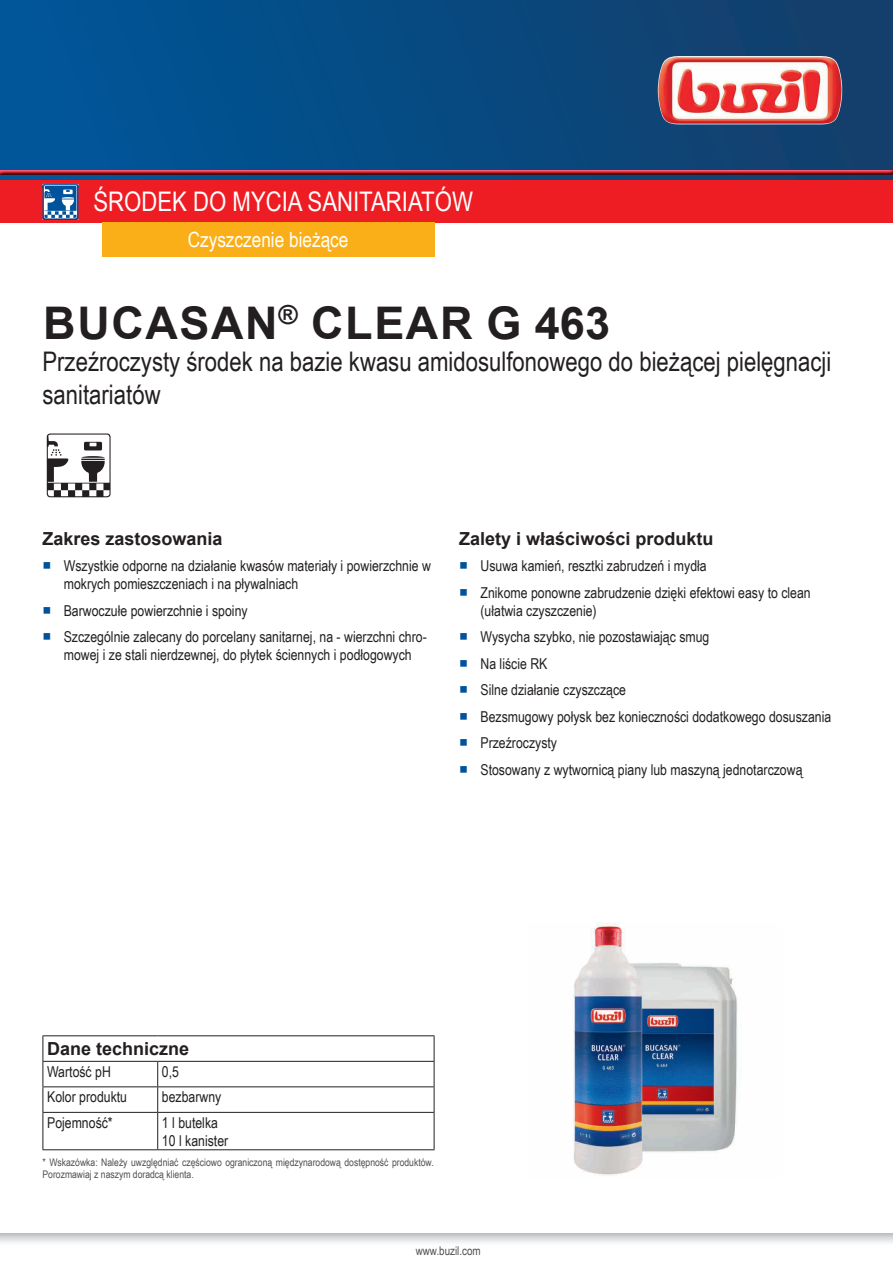
<style>
.page{position:relative;width:893px;height:1263px;background:#fff}
.page>*{position:absolute;margin:0;border:0;box-sizing:border-box;transform-origin:0 0}
.t1{font:700 45px "Arial";letter-spacing:.035em;color:#231f20}
.t2{font:27px/32.4px "Arial Narrow";color:#231f20}
.t3{font:27px "Arial Narrow";color:#fff}
.t4{font:21px "Arial Narrow";color:#fff}
.t5{font:700 18px "Arial";color:#231f20}
.t6{font:15px/18px "Arial Narrow";color:#231f20}
.t7{font:12px "Arial Narrow";color:#4e5151}
.t8{font:10.5px/11.7px "Arial Narrow";color:#4e5151}
.s1{font-family:"Arial Unicode MS";color:#01519b}
</style>
<div class="page">
<div style="left:0;top:0;width:893px;height:180px;background:linear-gradient(to right,#00569a,#143e69)"></div>
<img style="left:658px;top:56px;width:184px;height:68px">
<svg style="left:0;top:1233px;width:893px;height:10px"></svg>
<div style="left:0;top:169px;width:893px;height:6px;background:#015599;opacity:.75"></div>
<div style="left:0;top:180px;width:893px;height:43px;background:#ee1d23"></div>
<img style="left:43px;top:184px;width:35px;height:36px">
<svg style="left:44px;top:185px;width:35px;height:33px"></svg>
<div style="left:102px;top:223px;width:333px;height:34px;background:#faaf18"></div>
<svg style="left:47px;top:433px;width:64px;height:64px"></svg>
<hr style="left:43px;top:1086px;width:115px;height:1px;background:#231f20">
<hr style="left:158px;top:1086px;width:276px;height:1px;background:#231f20">
<svg style="left:157px;top:1062px;width:1px;height:50px"></svg>
<hr style="left:43px;top:1112px;width:115px;height:1px;background:#231f20">
<hr style="left:43px;top:1113px;width:1px;height:36px;background:#231f20">
<hr style="left:43px;top:1149px;width:115px;height:1px;background:#231f20">
<hr style="left:158px;top:1112px;width:276px;height:1px;background:#231f20">
<hr style="left:157px;top:1113px;width:1px;height:36px;background:#231f20">
<hr style="left:434px;top:1113px;width:1px;height:36px;background:#231f20">
<hr style="left:158px;top:1149px;width:276px;height:1px;background:#231f20">
<hr style="left:43px;top:1035px;width:115px;height:1px;background:#231f20">
<svg style="left:43px;top:1036px;width:1px;height:76px"></svg>
<hr style="left:158px;top:1035px;width:276px;height:1px;background:#231f20">
<svg style="left:434px;top:1036px;width:1px;height:76px"></svg>
<hr style="left:43px;top:1061px;width:115px;height:1px;background:#231f20">
<hr style="left:158px;top:1061px;width:276px;height:1px;background:#231f20">
<img style="left:573px;top:923px;width:165px;height:253px">
<h2 class="t3" style="left:94px;top:182px;width:381px">Środek do myc ia sanitariatów</h2>
<h3 class="t4" style="left:188px;top:224px;width:162px">Czyszczenie bieżące</h3>
<h1 class="t1" style="left:43px;top:291px;width:568px">BUCASAN<sup>®</sup> CLEAR G 463</h1>
<h2 class="t2" style="left:43px;top:345px;width:790px">Przeźroczysty środek na bazie kwasu amidosulfonowego do bieżącej pielęgnacji sanitariatów</h2>
<p class="t5" style="left:43px;top:526px;width:182px">Zakres zastosowania</p>
<p class="t6" style="left:64px;top:556px;width:369px;text-indent:-21px"><span class="s1">■</span> Wszystkie odporne na działanie kwasów materiały i powierzchnie w mokrych pomieszczeniach i na pływalniach</p>
<p class="t6" style="left:43px;top:601px;width:207px"><span class="s1">■</span> Barwoczułe powierzchnie i spoiny</p>
<p class="t6" style="left:43px;top:627px;width:386px;text-align:center"><span class="s1">■</span> Szczególnie zalecany do porcelany sanitarnej, na - wierzchni chro&shy;mowej i ze stali nierdzewnej, do płytek ściennych i podłogowych</p>
<p class="t5" style="left:459px;top:526px;width:256px">Zalety i właściwości produktu</p>
<p class="t6" style="left:459px;top:556px;width:249px"><span class="s1">■</span> Usuwa kamień, resztki zabrudzeń i mydła</p>
<p class="t6" style="left:480px;top:583px;width:332px;text-indent:-21px"><span class="s1">■</span> Znikome ponowne zabrudzenie dzięki efektowi easy to clean (ułatwia czyszczenie)</p>
<p class="t6" style="left:459px;top:627px;width:252px"><span class="s1">■</span> Wysycha szybko, nie pozostawiając smug</p>
<p class="t6" style="left:459px;top:654px;width:81px"><span class="s1">■</span> Na liście RK</p>
<p class="t6" style="left:459px;top:680px;width:168px"><span class="s1">■</span> Silne działanie czyszczące</p>
<p class="t6" style="left:459px;top:707px;width:373px"><span class="s1">■</span> Bezsmugowy połysk bez konieczności dodatkowego dosuszania</p>
<p class="t6" style="left:459px;top:733px;width:99px"><span class="s1">■</span> Przeźroczysty</p>
<p class="t6" style="left:459px;top:760px;width:345px"><span class="s1">■</span> Stosowany z wytwornicą piany lub maszyną jednotarczową</p>
<p class="t5" style="left:47px;top:1036px;width:144px">Dane techniczne</p>
<p class="t6" style="left:47px;top:1062px;width:65px">Wartość pH</p>
<p class="t6" style="left:162px;top:1062px;width:19px">0,5</p>
<p class="t6" style="left:47px;top:1087px;width:81px">Kolor produktu</p>
<p class="t6" style="left:162px;top:1087px;width:61px">bezbarwny</p>
<p class="t6" style="left:47px;top:1113px;width:67px">Pojemność*</p>
<p class="t6" style="left:162px;top:1113px;width:68px">1 l butelka<br>10 l kanister</p>
<p class="t8" style="left:43px;top:1156px;width:393px">* Wskazówka: Należy uwzględniać częściowo ograniczoną międzynarodową dostępność produktów.<br>Porozmawiaj z naszym doradcą klienta.</p>
<p class="t7" style="left:416px;top:1242px;width:67px">www.buzil.com</p>
</div>
